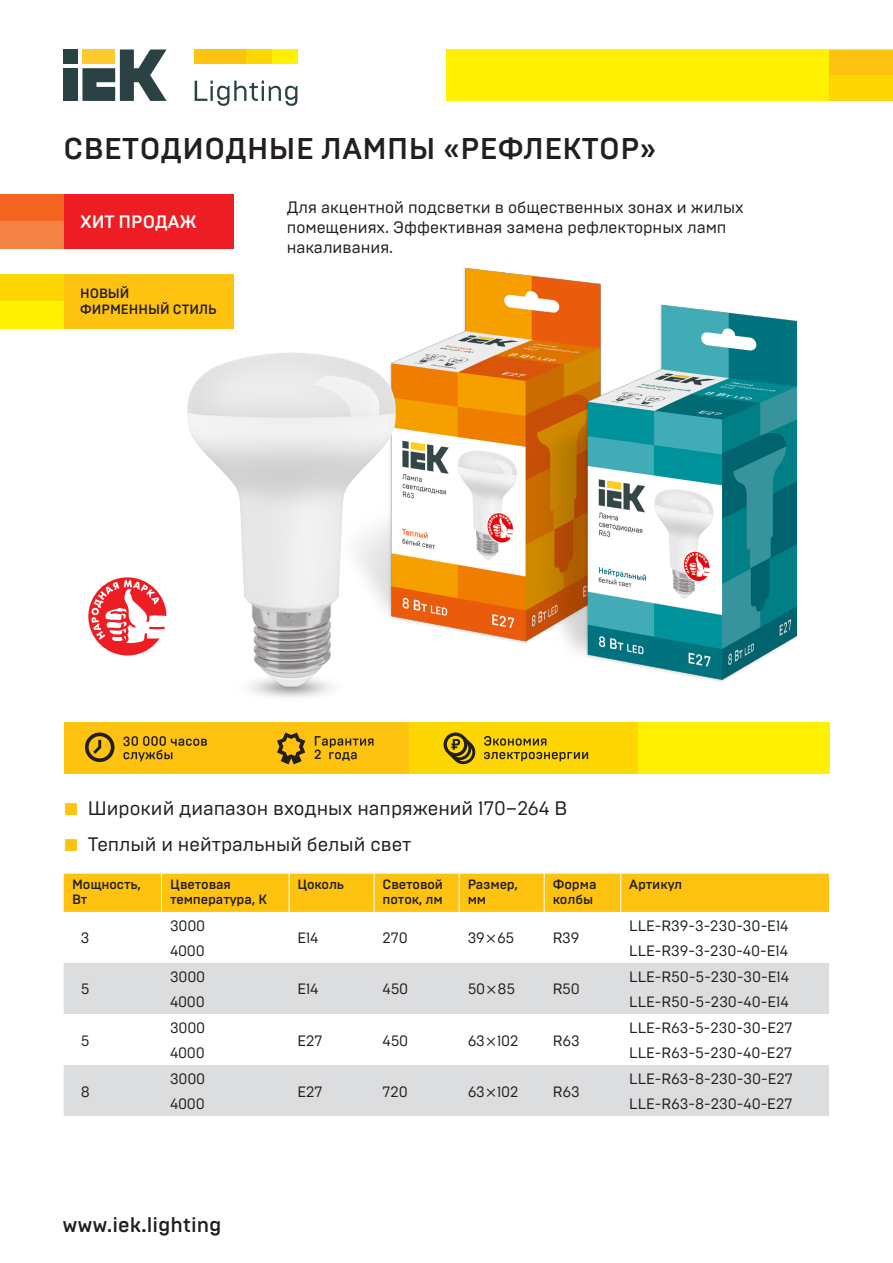
<style>
.page{position:relative;width:893px;height:1263px;background:#fff}
.page>*{position:absolute;margin:0;border:0;box-sizing:border-box;transform-origin:0 0}
.t1{font:500 30px "Brutal Type";letter-spacing:.015em;color:#231f20}
.t2{font:500 21px "Brutal Type";color:#231f20}
.текст_11{font:19.5px "Brutal Type";color:#231f20}
.текст_11-2{font:500 18px "Brutal Type";color:#fff}
.текст_11-3{font:16.5px/19.8px "Brutal Type";color:#231f20}
.Таблица{font:15px "Brutal Type";color:#231f20}
.текст_11-4{font:500 13.5px/15px "Brutal Type";letter-spacing:-.01em;color:#231f20}
.t3{font:500 13.35px "Brutal Type";color:#231f20}
</style>
<div class="page">
<div style="left:446px;top:50px;width:447px;height:51px;background:#fff101"></div>
<div style="left:829px;top:50px;width:64px;height:25px;background:#fec210"></div>
<div style="left:829px;top:75px;width:64px;height:26px;background:#fed702"></div>
<div style="left:246px;top:50px;width:26px;height:14px;background:#fed702"></div>
<div style="left:272px;top:50px;width:25px;height:14px;background:#fff101"></div>
<div style="left:195px;top:50px;width:51px;height:14px;background:#fec210"></div>
<div style="left:64px;top:68px;width:14px;height:33px;background:#2b4244"></div>
<div style="left:64px;top:50px;width:14px;height:14px;background:#2b4244"></div>
<svg style="left:82px;top:50px;width:85px;height:51px"></svg>
<svg style="left:195px;top:81px;width:102px;height:25px"></svg>
<img style="left:463px;top:268px;width:335px;height:414px">
<div style="left:0;top:274px;width:234px;height:54px;background:#fec210"></div>
<div style="left:0;top:274px;width:64px;height:27px;background:#fed702"></div>
<div style="left:0;top:301px;width:64px;height:27px;background:#fff101"></div>
<div style="left:0;top:195px;width:234px;height:54px;background:#ee1d23"></div>
<div style="left:0;top:195px;width:64px;height:27px;background:#f36421"></div>
<div style="left:0;top:222px;width:64px;height:27px;background:#f58345"></div>
<div style="left:408px;top:723px;width:230px;height:51px;background:#fed702"></div>
<div style="left:638px;top:723px;width:191px;height:51px;background:#fff101"></div>
<div style="left:64px;top:723px;width:344px;height:51px;background:#fec210"></div>
<svg style="left:443px;top:732px;width:33px;height:32px"></svg>
<svg style="left:484px;top:736px;width:62px;height:10px"></svg>
<svg style="left:484px;top:752px;width:104px;height:9px"></svg>
<svg style="left:85px;top:732px;width:30px;height:30px"></svg>
<svg style="left:124px;top:736px;width:83px;height:25px"></svg>
<svg style="left:277px;top:732px;width:28px;height:32px"></svg>
<svg style="left:315px;top:736px;width:58px;height:25px"></svg>
<div style="left:64px;top:874px;width:765px;height:38px;background:#fec210"></div>
<svg style="left:64px;top:963px;width:765px;height:153px;fill:#dcdddf"></svg>
<hr style="left:161px;top:874px;width:1px;height:38px;background:#fff">
<hr style="left:289px;top:874px;width:1px;height:38px;background:#fff">
<hr style="left:374px;top:874px;width:1px;height:38px;background:#fff">
<hr style="left:459px;top:874px;width:1px;height:38px;background:#fff">
<hr style="left:544px;top:874px;width:1px;height:38px;background:#fff">
<hr style="left:620px;top:874px;width:1px;height:38px;background:#fff">
<img style="left:84px;top:304px;width:414px;height:394px">
<div style="left:85px;top:574px;width:85px;height:85px;background:#fff;border-radius:50%"></div>
<div style="left:88px;top:577px;width:78px;height:78px;background:#ee1d23;border-radius:50%"></div>
<svg style="left:91px;top:580px;width:77px;height:63px"></svg>
<svg style="left:487px;top:986px;width:9px;height:8px"></svg>
<svg style="left:487px;top:1037px;width:8px;height:8px"></svg>
<svg style="left:487px;top:1088px;width:8px;height:8px"></svg>
<p class="t1" style="left:64px;top:131px;width:594px">СВЕТОДИОДНЫЕ ЛАМПЫ «РЕФЛЕКТОР»</p>
<p class="текст_11-2" style="left:80px;top:211px;width:118px">ХИТ ПРОДАЖ</p>
<p class="текст_11-4" style="left:80px;top:286px;width:51px">НОВЫЙ</p>
<p class="текст_11-4" style="left:80px;top:302px;width:138px">ФИРМЕННЫЙ СТИЛЬ</p>
<p class="текст_11-3" style="left:287px;top:197px;width:459px">Для акцентной подсветки в общественных зонах и жилых помещениях. Эффективная замена рефлекторных ламп накаливания.</p>
<p class="t3" style="left:123px;top:733px;width:9px">3</p>
<p class="t3" style="left:314px;top:746px;width:9px">2</p>
<p class="текст_11" style="left:88px;top:796px;width:481px">Широкий диапазон входных напряжений 170–264 В</p>
<p class="текст_11" style="left:88px;top:833px;width:325px">Теплый и нейтральный белый свет</p>
<p class="текст_11-4" style="left:72px;top:877px;width:70px">Мощность,<br>Вт</p>
<p class="текст_11-4" style="left:170px;top:877px;width:98px">Цветовая температура, К</p>
<p class="текст_11-4" style="left:298px;top:877px;width:48px">Цоколь</p>
<p class="текст_11-4" style="left:383px;top:877px;width:62px">Световой поток, лм</p>
<p class="текст_11-4" style="left:468px;top:877px;width:52px">Размер, мм</p>
<p class="текст_11-4" style="left:553px;top:877px;width:46px">Форма колбы</p>
<p class="текст_11-4" style="left:629px;top:877px;width:55px">Артикул</p>
<p class="Таблица" style="left:81px;top:929px;width:10px">3</p>
<p class="Таблица" style="left:170px;top:916px;width:37px">3000</p>
<p class="Таблица" style="left:629px;top:916px;width:161px">LLE-R39-3-230-30-E14</p>
<p class="Таблица" style="left:298px;top:929px;width:22px">E14</p>
<p class="Таблица" style="left:383px;top:929px;width:27px">270</p>
<p class="Таблица" style="left:468px;top:929px;width:48px">39 65</p>
<p class="Таблица" style="left:553px;top:929px;width:28px">R39</p>
<p class="Таблица" style="left:170px;top:942px;width:36px">4000</p>
<p class="Таблица" style="left:629px;top:942px;width:160px">LLE-R39-3-230-40-E14</p>
<p class="Таблица" style="left:81px;top:980px;width:10px">5</p>
<p class="Таблица" style="left:170px;top:967px;width:37px">3000</p>
<p class="Таблица" style="left:629px;top:967px;width:161px">LLE-R50-5-230-30-E14</p>
<p class="Таблица" style="left:298px;top:980px;width:22px">E14</p>
<p class="Таблица" style="left:383px;top:980px;width:27px">450</p>
<p class="Таблица" style="left:468px;top:980px;width:49px">50 85</p>
<p class="Таблица" style="left:553px;top:980px;width:29px">R50</p>
<p class="Таблица" style="left:170px;top:993px;width:36px">4000</p>
<p class="Таблица" style="left:629px;top:993px;width:161px">LLE-R50-5-230-40-E14</p>
<p class="Таблица" style="left:81px;top:1031px;width:10px">5</p>
<p class="Таблица" style="left:170px;top:1018px;width:37px">3000</p>
<p class="Таблица" style="left:629px;top:1018px;width:165px">LLE-R63-5-230-30-E27</p>
<p class="Таблица" style="left:298px;top:1031px;width:26px">E27</p>
<p class="Таблица" style="left:383px;top:1031px;width:27px">450</p>
<p class="Таблица" style="left:468px;top:1031px;width:52px">63 102</p>
<p class="Таблица" style="left:553px;top:1031px;width:29px">R63</p>
<p class="Таблица" style="left:170px;top:1044px;width:36px">4000</p>
<p class="Таблица" style="left:629px;top:1044px;width:164px">LLE-R63-5-230-40-E27</p>
<p class="Таблица" style="left:81px;top:1082px;width:11px">8</p>
<p class="Таблица" style="left:170px;top:1069px;width:37px">3000</p>
<p class="Таблица" style="left:629px;top:1069px;width:165px">LLE-R63-8-230-30-E27</p>
<p class="Таблица" style="left:298px;top:1082px;width:26px">E27</p>
<p class="Таблица" style="left:383px;top:1082px;width:27px">720</p>
<p class="Таблица" style="left:468px;top:1082px;width:52px">63 102</p>
<p class="Таблица" style="left:553px;top:1082px;width:29px">R63</p>
<p class="Таблица" style="left:170px;top:1095px;width:36px">4000</p>
<p class="Таблица" style="left:629px;top:1095px;width:165px">LLE-R63-8-230-40-E27</p>
<h2 class="t2" style="left:62px;top:1212px;width:161px">www.iek.lighting</h2>
</div>
